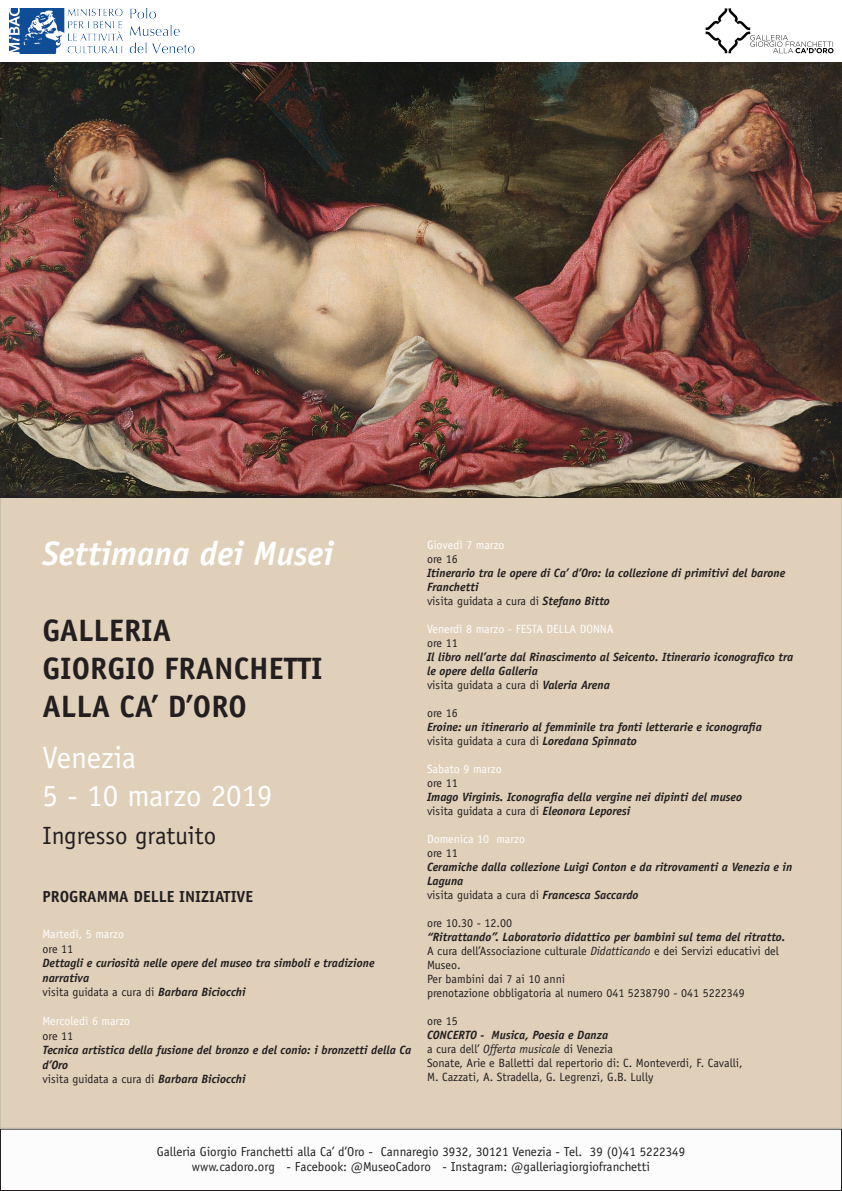
<style>
.page{position:relative;width:842px;height:1191px;background:#fff}
.page>*{position:absolute;margin:0;border:0;box-sizing:border-box;transform-origin:0 0}
.t1{font:italic 700 34px "Officina Sans Std";color:#fff}
.t2{font:700 31px "Officina Sans Std";color:#231f20}
.t3{font:31px "Officina Sans Std";color:#fff}
.t4{font:25px "Officina Sans Std";color:#231f20}
.t5{font:700 16px "Officina Sans Std";color:#231f20}
.t6{font:13px "Officina Sans Std";color:#231f20}
.t7{font:12px/14px "Officina Sans Std";color:#231f20}
.t8{font:italic 700 12px/14px "Officina Sans Std";color:#231f20}
.t9{font:12px "Officina Sans Std";color:#fff}
.s1{font-weight:700;font-style:italic}
.s2{font-style:italic}
</style>
<div class="page">
<img style="left:10px;top:9px;width:185px;height:44px">
<svg style="left:706px;top:8px;width:127px;height:45px"></svg>
<div style="left:0;top:1128px;width:842px;height:63px;border:1px solid #231f20"></div>
<div style="left:0;top:497px;width:841px;height:631px;background:#e0d0b9"></div>
<img style="left:0;top:62px;width:842px;height:435px">
<p class="t1" style="left:43px;top:533px;width:292px">Settimana dei Musei</p>
<p class="t2" style="left:43px;top:611px;width:130px">GALLERIA</p>
<p class="t2" style="left:43px;top:649px;width:282px">GIORGIO FRANCHETTI</p>
<p class="t2" style="left:43px;top:687px;width:206px">ALLA CA’ D’ORO</p>
<p class="t3" style="left:43px;top:739px;width:95px">Venezia</p>
<p class="t3" style="left:43px;top:777px;width:232px">5 - 10 marzo 2019</p>
<p class="t4" style="left:43px;top:821px;width:175px">Ingresso gratuito</p>
<p class="t5" style="left:43px;top:886px;width:212px">PROGRAMMA DELLE INIZIATIVE</p>
<p class="t9" style="left:43px;top:927px;width:83px">Martedì, 5 marzo</p>
<p class="t7" style="left:43px;top:941px;width:32px">ore 11</p>
<p class="t8" style="left:43px;top:955px;width:334px;line-height:14.5px">Dettagli e curiosità nelle opere del museo tra simboli e tradizione narrativa</p>
<p class="t7" style="left:43px;top:985px;width:205px">visita guidata a cura di <span class="s1">Barbara Biciocchi</span></p>
<p class="t9" style="left:43px;top:1014px;width:89px">Mercoledì 6 marzo</p>
<p class="t7" style="left:43px;top:1028px;width:32px">ore 11</p>
<p class="t8" style="left:43px;top:1042px;width:370px;line-height:14.5px">Tecnica artistica della fusione del bronzo e del conio: i bronzetti della Ca d’Oro</p>
<p class="t7" style="left:43px;top:1072px;width:205px">visita guidata a cura di <span class="s1">Barbara Biciocchi</span></p>
<p class="t9" style="left:427px;top:538px;width:79px">Giovedì 7 marzo</p>
<p class="t7" style="left:427px;top:552px;width:32px">ore 16</p>
<p class="t8" style="left:427px;top:566px;width:360px">Itinerario tra le opere di Ca’ d’Oro: la collezione di primitivi del barone<br>Franchetti</p>
<p class="t7" style="left:427px;top:594px;width:184px">visita guidata a cura di <span class="s1">Stefano Bitto</span></p>
<p class="t9" style="left:427px;top:622px;width:188px">Venerdì 8 marzo - FESTA DELLA DONNA</p>
<p class="t7" style="left:427px;top:636px;width:32px">ore 11</p>
<p class="t8" style="left:427px;top:650px;width:368px">Il libro nell’arte dal Rinascimento al Seicento. Itinerario iconografico tra le opere della Galleria</p>
<p class="t7" style="left:427px;top:678px;width:184px">visita guidata a cura di <span class="s1">Valeria Arena</span></p>
<p class="t7" style="left:427px;top:706px;width:32px">ore 16</p>
<p class="t8" style="left:427px;top:720px;width:336px">Eroine: un itinerario al femminile tra fonti letterarie e iconografia</p>
<p class="t7" style="left:427px;top:734px;width:211px">visita guidata a cura di <span class="s1">Loredana Spinnato</span></p>
<p class="t9" style="left:427px;top:762px;width:76px">Sabato 9 marzo</p>
<p class="t7" style="left:427px;top:776px;width:32px">ore 11</p>
<p class="t8" style="left:427px;top:790px;width:317px">Imago Virginis. Iconografia della vergine nei dipinti del museo</p>
<p class="t7" style="left:427px;top:804px;width:205px">visita guidata a cura di <span class="s1">Eleonora Leporesi</span></p>
<p class="t9" style="left:427px;top:832px;width:100px">Domenica 10 marzo</p>
<p class="t7" style="left:427px;top:846px;width:32px">ore 11</p>
<p class="t8" style="left:427px;top:860px;width:367px">Ceramiche dalla collezione Luigi Conton e da ritrovamenti a Venezia e in<br>Laguna</p>
<p class="t7" style="left:427px;top:888px;width:213px">visita guidata a cura di <span class="s1">Francesca Saccardo</span></p>
<p class="t7" style="left:427px;top:916px;width:87px">ore 10.30 - 12.00</p>
<p class="t8" style="left:427px;top:930px;width:360px">“Ritrattando”. Laboratorio didattico per bambini sul tema del ritratto.</p>
<p class="t7" style="left:427px;top:944px;width:353px">A cura dell’Associazione culturale <span class="s2">Didatticando</span> e dei Servizi educativi del<br>Museo.</p>
<p class="t7" style="left:427px;top:972px;width:140px">Per bambini dai 7 ai 10 anni</p>
<p class="t7" style="left:427px;top:986px;width:319px">prenotazione obbligatoria al numero 041 5238790 - 041 5222349</p>
<p class="t7" style="left:427px;top:1014px;width:32px">ore 15</p>
<p class="t8" style="left:427px;top:1028px;width:183px">CONCERTO - Musica, Poesia e Danza</p>
<p class="t7" style="left:427px;top:1042px;width:187px">a cura dell’ <span class="s2">Offerta musicale</span> di Venezia</p>
<p class="t7" style="left:427px;top:1056px;width:317px">Sonate, Arie e Balletti dal repertorio di: C. Monteverdi, F. Cavalli,</p>
<p class="t7" style="left:427px;top:1070px;width:228px">M. Cazzati, A. Stradella, G. Legrenzi, G.B. Lully</p>
<p class="t6" style="left:157px;top:1143px;width:530px">Galleria Giorgio Franchetti alla Ca’ d’Oro - Cannaregio 3932, 30121 Venezia - Tel. 39 (0)41 5222349</p>
<p class="t6" style="left:192px;top:1159px;width:460px">www.cadoro.org - Facebook: @MuseoCadoro - Instagram: @galleriagiorgiofranchetti</p>
</div>
